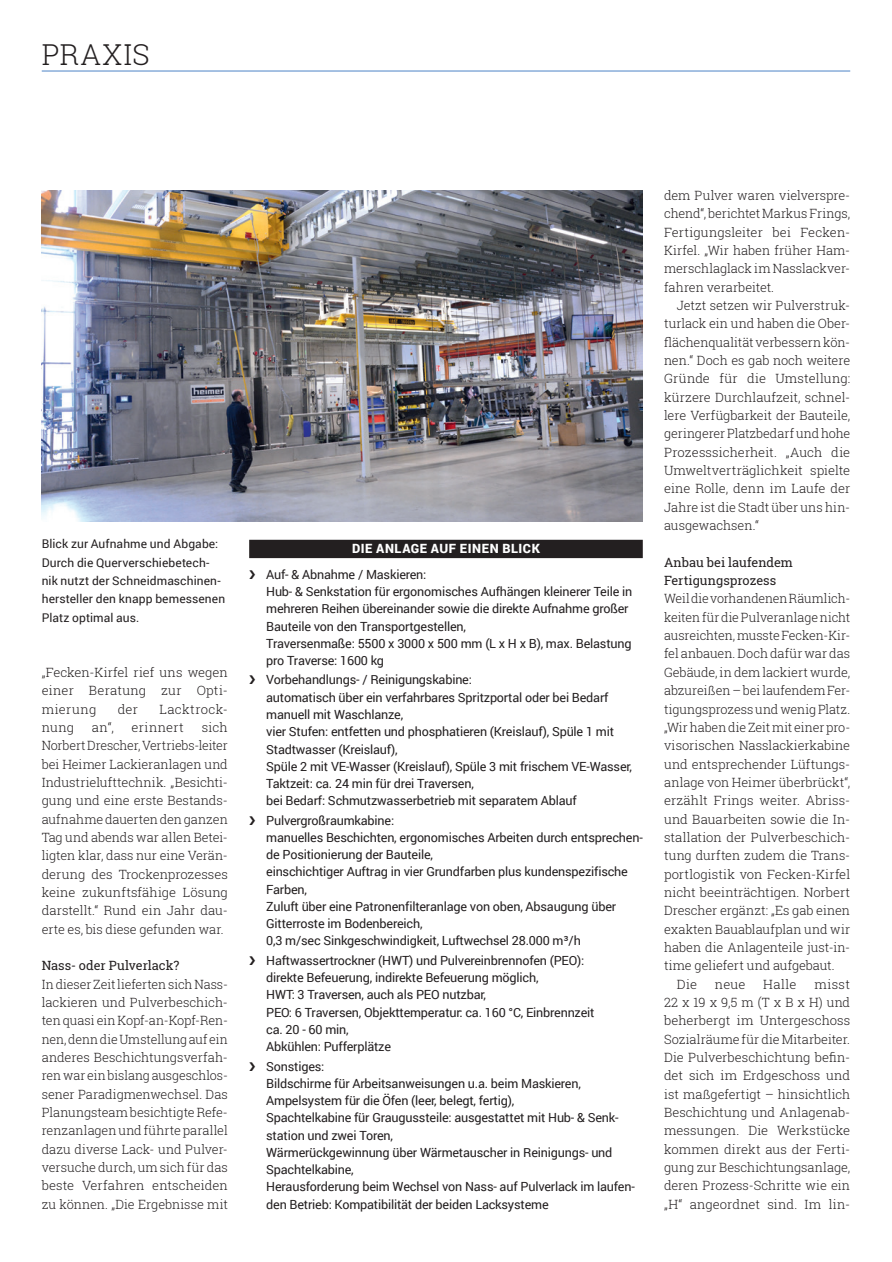
<style>
.page{position:relative;width:892px;height:1262px;background:#fff}
.page>*{position:absolute;margin:0;border:0;box-sizing:border-box;transform-origin:0 0}
.t1{font:300 28.8px "Roboto Slab";letter-spacing:.04em;color:#231f20}
.t2{font:300 12.75px/18.3px "Roboto Slab";color:#231f20;text-align:justify}
.t3{font:12.75px/18.3px "Roboto Slab";letter-spacing:-.005em;color:#231f20}
.t4{font:900 12.75px "Roboto";letter-spacing:.04em;color:#fff}
.t5{font:300 12.75px "Roboto Slab";letter-spacing:.03em;color:#231f20}
.t6{font:12.6px/17.2px "Roboto";letter-spacing:-.015em;color:#231f20}
.t7{font:12px/18.3px "Roboto";letter-spacing:.01em;color:#231f20}
</style>
<div class="page">
<hr style="left:42px;top:70px;width:808px;height:2px;background:#6091cc">
<img style="left:42px;top:191px;width:600px;height:330px">
<div style="left:249px;top:539px;width:393px;height:19px;background:#231f20"></div>
<h1 class="t1" style="left:42px;top:35px;width:109px">PRAXIS</h1>
<p class="t7" style="left:42px;top:534px;width:185px">Blick zur Aufnahme und Abgabe:<br>Durch die Querverschiebetech&shy;nik nutzt der Schneidmaschinen&shy;hersteller den knapp bemessenen<br>Platz optimal aus.</p>
<p class="t4" style="left:352px;top:539px;width:189px">DIE ANLAGE AUF EINEN BLICK</p>
<p class="t6" style="left:266px;top:565px;width:367px">Auf- &amp; Abnahme / Maskieren:<br>Hub- &amp; Senkstation für ergonomisches Aufhängen kleinerer Teile in mehreren Reihen übereinander sowie die direkte Aufnahme großer Bauteile von den Transportgestellen,<br>Traversenmaße: 5500 x 3000 x 500 mm (L x H x B), max. Belastung pro Traverse: 1600 kg</p>
<p class="t6" style="left:266px;top:670px;width:367px">Vorbehandlungs- / Reinigungskabine:<br>automatisch über ein verfahrbares Spritzportal oder bei Bedarf manuell mit Waschlanze,<br>vier Stufen: entfetten und phosphatieren (Kreislauf), Spüle 1 mit Stadtwasser (Kreislauf),<br>Spüle 2 mit VE-Wasser (Kreislauf), Spüle 3 mit frischem VE-Wasser, Taktzeit: ca. 24 min für drei Traversen,<br>bei Bedarf: Schmutzwasserbetrieb mit separatem Ablauf</p>
<p class="t6" style="left:266px;top:811px;width:378px">Pulvergroßraumkabine:<br>manuelles Beschichten, ergonomisches Arbeiten durch entsprechen&shy;de Positionierung der Bauteile,<br>einschichtiger Auftrag in vier Grundfarben plus kundenspezifische Farben,<br>Zuluft über eine Patronenfilteranlage von oben, Absaugung über Gitterroste im Bodenbereich,<br>0,3 m/sec Sinkgeschwindigkeit, Luftwechsel 28.000 m³/h</p>
<p class="t6" style="left:266px;top:951px;width:330px">Haftwassertrockner (HWT) und Pulvereinbrennofen (PEO): direkte Befeuerung, indirekte Befeuerung möglich,<br>HWT: 3 Traversen, auch als PEO nutzbar,<br>PEO: 6 Traversen, Objekttemperatur: ca. 160 °C, Einbrennzeit ca. 20 - 60 min,<br>Abkühlen: Pufferplätze</p>
<p class="t6" style="left:266px;top:1056px;width:370px">Sonstiges:<br>Bildschirme für Arbeitsanweisungen u.a. beim Maskieren, Ampelsystem für die Öfen (leer, belegt, fertig),<br>Spachtelkabine für Graugussteile: ausgestattet mit Hub- &amp; Senk&shy;station und zwei Toren,<br>Wärmerückgewinnung über Wärmetauscher in Reinigungs- und Spachtelkabine,<br>Herausforderung beim Wechsel von Nass- auf Pulverlack im laufen&shy;den Betrieb: Kompatibilität der beiden Lacksysteme</p>
<p class="t2" style="left:42px;top:662px;width:188px">„Fecken-Kirfel rief uns wegen einer Beratung zur Opti&shy;mierung</p>
<p class="t2" style="left:118px;top:699px;width:22px">der</p>
<p class="t5" style="left:159px;top:700px;width:70px">Lacktrock-</p>
<p class="t2" style="left:42px;top:717px;width:34px">nung</p>
<p class="t2" style="left:92px;top:717px;width:24px">an“,</p>
<p class="t5" style="left:132px;top:718px;width:54px">erinnert</p>
<p class="t2" style="left:42px;top:717px;width:188px;text-indent:160px">sich Norbert Drescher, Vertriebs-leiter bei Heimer Lackieranlagen und Industrielufttechnik. „Besichti&shy;gung und eine erste Bestands&shy;aufnahme dauerten den ganzen Tag und abends war allen Betei&shy;ligten klar, dass nur eine Verän&shy;derung des Trockenprozesses keine zukunftsfähige Lösung darstellt.“ Rund ein Jahr dau&shy;erte es, bis diese gefunden war.</p>
<p class="t3" style="left:42px;top:956px;width:139px">Nass- oder Pulverlack?</p>
<p class="t2" style="left:42px;top:974px;width:188px">In dieser Zeit lieferten sich Nass&shy;lackieren und Pulverbeschich&shy;ten quasi ein Kopf-an-Kopf-Ren&shy;nen, denn die Umstellung auf ein anderes Beschichtungsverfah&shy;ren war ein bislang ausgeschlos&shy;sener Paradigmenwechsel. Das Planungsteam besichtigte Refe&shy;renzanlagen und führte parallel dazu diverse Lack- und Pulver&shy;versuche durch, um sich für das beste Verfahren entscheiden zu können. „Die Ergebnisse mit</p>
<p class="t2" style="left:664px;top:186px;width:188px">dem Pulver waren vielverspre&shy;chend“, berichtet Markus Frings, Fertigungsleiter bei Fecken-Kirfel. „Wir haben früher Ham&shy;merschlaglack im Nasslackver&shy;fahren verarbeitet.</p>
<p class="t2" style="left:664px;top:296px;width:188px;text-indent:13px">Jetzt setzen wir Pulverstruk&shy;turlack ein und haben die Ober&shy;flächenqualität verbessern kön&shy;nen.“ Doch es gab noch weitere Gründe für die Umstellung: kürzere Durchlaufzeit, schnel&shy;lere Verfügbarkeit der Bauteile, geringerer Platzbedarf und hohe Prozesssicherheit. „Auch die Umweltverträglichkeit spielte eine Rolle, denn im Laufe der Jahre ist die Stadt über uns hin&shy;ausgewachsen.“</p>
<p class="t3" style="left:664px;top:553px;width:130px">Anbau bei laufendem<br>Fertigungsprozess</p>
<p class="t2" style="left:664px;top:589px;width:188px">Weil die vorhandenen Räumlich-</p>
<p class="t2" style="left:664px;top:607px;width:188px">keiten für die Pulveranlage nicht</p>
<p class="t2" style="left:664px;top:626px;width:188px">ausreichten, musste Fecken-Kir-</p>
<p class="t2" style="left:664px;top:644px;width:188px">fel anbauen. Doch dafür war das</p>
<p class="t2" style="left:664px;top:662px;width:187px">Gebäude, in dem lackiert wurde,</p>
<p class="t2" style="left:664px;top:681px;width:188px">abzureißen – bei laufendem Fer-</p>
<p class="t2" style="left:664px;top:699px;width:188px">tigungsprozess und wenig Platz.</p>
<p class="t2" style="left:664px;top:717px;width:188px">„Wir haben die Zeit mit einer pro-</p>
<p class="t2" style="left:664px;top:736px;width:188px">visorischen Nasslackierkabine</p>
<p class="t2" style="left:664px;top:754px;width:188px">und entsprechender Lüftungs-</p>
<p class="t2" style="left:664px;top:772px;width:188px">anlage von Heimer überbrückt“,</p>
<p class="t2" style="left:664px;top:791px;width:188px">erzählt Frings weiter. Abriss-</p>
<p class="t2" style="left:664px;top:809px;width:184px">und Bauarbeiten sowie die In--</p>
<p class="t2" style="left:664px;top:827px;width:188px">stallation der Pulverbeschich-</p>
<p class="t2" style="left:664px;top:846px;width:187px">tung durften zudem die Trans-</p>
<p class="t2" style="left:664px;top:864px;width:188px">portlogistik von Fecken-Kirfel</p>
<p class="t2" style="left:664px;top:882px;width:188px">nicht beeinträchtigen. Norbert</p>
<p class="t2" style="left:664px;top:901px;width:187px">Drescher ergänzt: „Es gab einen</p>
<p class="t2" style="left:664px;top:919px;width:188px">exakten Bauablaufplan und wir</p>
<p class="t2" style="left:664px;top:937px;width:188px">haben die Anlagenteile just-in-</p>
<p class="t2" style="left:664px;top:956px;width:172px">time geliefert und aufgebaut.</p>
<p class="t2" style="left:676px;top:974px;width:22px">Die</p>
<p class="t2" style="left:714px;top:974px;width:32px">neue</p>
<p class="t2" style="left:763px;top:974px;width:35px">Halle</p>
<p class="t2" style="left:664px;top:974px;width:188px;text-indent:150px">misst 22 x 19 x 9,5 m (T x B x H) und beherbergt im Untergeschoss Sozialräume für die Mitarbeiter.<br>Die Pulverbeschichtung befin&shy;det sich im Erdgeschoss und ist maßgefertigt – hinsichtlich Beschichtung und Anlagenab&shy;messungen. Die Werkstücke kommen direkt aus der Ferti&shy;gung zur Beschichtungsanlage, deren Prozess-Schritte wie ein „H“ angeordnet sind. Im lin-</p>
</div>
